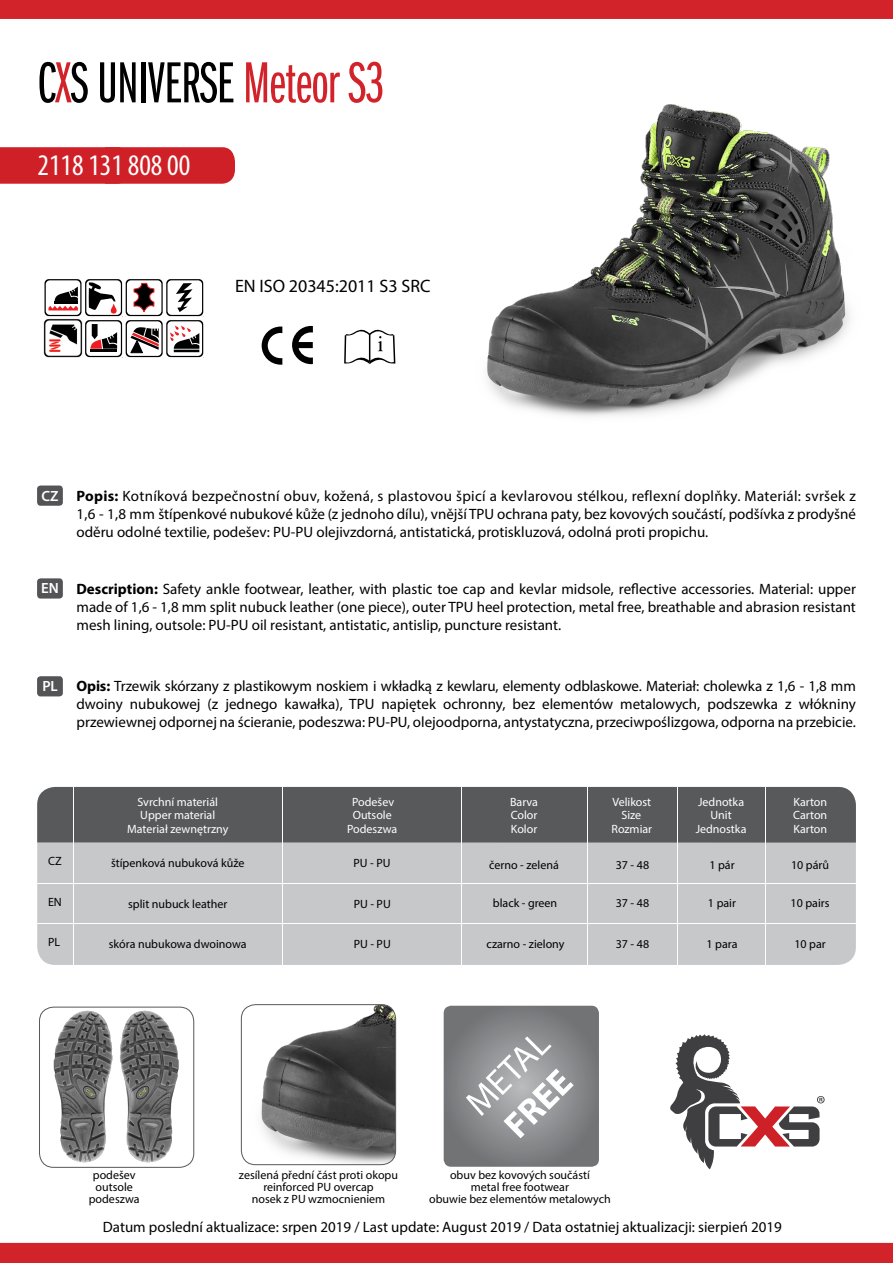
<style>
.page{position:relative;width:893px;height:1263px;background:#fff}
.page>*{position:absolute;margin:0;border:0;box-sizing:border-box;transform-origin:0 0}
.t1{font:60px "Franklin Got Itc DOT Boo Ext Com";letter-spacing:-.01em;color:#000}
.t2{font:36px "Myriad Pro";color:#fff}
.t3{font:700 36px "Myriad Pro";color:#fff}
.t4{font:condensed 30px "Myriad Pro";color:#fff}
.t5{font:18px "Myriad Pro";color:#000}
.t6{font:15px/18px "Myriad Pro";color:#000;text-align:justify}
.t7{font:600 14.85px "Myriad Pro";color:#fff}
.t8{font:12px/12px "Myriad Pro";color:#000;text-align:center}
.t9{font:12px "Myriad Pro";color:#fff}
.s1{color:#d2232a}
.s2{font-weight:700}
</style>
<div class="page">
<div style="left:0;top:147px;width:235px;height:37px;background:#cf2027"></div>
<img style="left:487px;top:104px;width:363px;height:313px">
<div style="left:37px;top:485px;width:26px;height:21px;background:#545456;border-radius:3px"></div>
<div style="left:37px;top:578px;width:26px;height:21px;background:#545456;border-radius:3px"></div>
<div style="left:37px;top:676px;width:26px;height:20px;background:#545456;border-radius:3px"></div>
<div style="left:0;top:0;width:893px;height:19px;background:#d2232a"></div>
<div style="left:0;top:1243px;width:893px;height:20px;background:#d2232a"></div>
<svg style="left:670px;top:1034px;width:155px;height:135px"></svg>
<svg style="left:344px;top:329px;width:51px;height:35px"></svg>
<svg style="left:262px;top:326px;width:51px;height:39px"></svg>
<svg style="left:43px;top:279px;width:161px;height:79px"></svg>
<img style="left:44px;top:1008px;width:146px;height:159px">
<div style="left:39px;top:1006px;width:155px;height:162px;border:1px solid #58595b;border-radius:14px"></div>
<svg style="left:444px;top:1006px;width:155px;height:161px"></svg>
<img style="left:241px;top:1005px;width:155px;height:160px">
<div style="left:241px;top:1004px;width:155px;height:161px;border:1px solid #58595b;border-radius:14px"></div>
<div style="left:37px;top:787px;width:819px;height:178px;background:#c7c8ca;border-radius:18px"></div>
<div style="left:37px;top:787px;width:819px;height:55px;background:#58595b"></div>
<hr style="left:282px;top:787px;width:1px;height:178px;background:#fff">
<hr style="left:73px;top:787px;width:1px;height:178px;background:#fff">
<hr style="left:37px;top:923px;width:819px;height:1px;background:#fff">
<hr style="left:37px;top:883px;width:819px;height:1px;background:#fff">
<hr style="left:461px;top:787px;width:1px;height:178px;background:#fff">
<hr style="left:765px;top:787px;width:1px;height:178px;background:#fff">
<hr style="left:677px;top:787px;width:1px;height:178px;background:#fff">
<hr style="left:587px;top:787px;width:1px;height:178px;background:#fff">
<h1 class="t1" style="left:37px;top:51px;width:349px">C<span class="s1">X</span>S UNIVERSE <span class="s1">Meteor S3</span></h1>
<h3 class="t4" style="left:38px;top:147px;width:154px">2118 131 808 00</h3>
<p class="t5" style="left:235px;top:275px;width:197px">EN ISO 20345:2011 S3 SRC</p>
<p class="t7" style="left:42px;top:486px;width:19px">CZ</p>
<p class="t7" style="left:41px;top:579px;width:19px">EN</p>
<p class="t6" style="left:77px;top:486px;width:781px"><span class="s2">Popis:</span> Kotníková bezpečnostní obuv, kožená, s plastovou špicí a kevlarovou stélkou, reflexní doplňky. Materiál: svršek z 1,6 - 1,8 mm štípenkové nubukové kůže (z jednoho dílu), vnější TPU ochrana paty, bez kovových součástí, podšívka z prodyšné oděru odolné textilie, podešev: PU-PU olejivzdorná, antistatická, protiskluzová, odolná proti propichu.</p>
<p class="t6" style="left:77px;top:579px;width:781px"><span class="s2">Description:</span> Safety ankle footwear, leather, with plastic toe cap and kevlar midsole, reflective accessories. Material: upper made of 1,6 - 1,8 mm split nubuck leather (one piece), outer TPU heel protection, metal free, breathable and abrasion resistant mesh lining, outsole: PU-PU oil resistant, antistatic, antislip, puncture resistant.</p>
<p class="t7" style="left:42px;top:677px;width:17px">PL</p>
<p class="t6" style="left:77px;top:677px;width:781px"><span class="s2">Opis:</span> Trzewik skórzany z plastikowym noskiem i wkładką z kewlaru, elementy odblaskowe. Materiał: cholewka z 1,6 - 1,8 mm dwoiny nubukowej (z jednego kawałka), TPU napiętek ochronny, bez elementów metalowych, podszewka z włókniny przewiewnej odpornej na ścieranie, podeszwa: PU-PU, olejoodporna, antystatyczna, przeciwpoślizgowa, odporna na przebicie.</p>
<p class="t8" style="left:48px;top:855px;width:15px">CZ</p>
<p class="t8" style="left:48px;top:896px;width:15px">EN</p>
<p class="t8" style="left:48px;top:936px;width:14px">PL</p>
<p class="t9" style="left:137px;top:794px;width:82px">Svrchní materiál</p>
<p class="t9" style="left:140px;top:808px;width:76px">Upper material</p>
<p class="t9" style="left:127px;top:822px;width:103px">Materiał zewnętrzny</p>
<p class="t8" style="left:111px;top:857px;width:135px">štípenková nubuková kůže</p>
<p class="t8" style="left:128px;top:898px;width:101px">split nubuck leather</p>
<p class="t8" style="left:109px;top:938px;width:139px">skóra nubukowa dwoinowa</p>
<p class="t9" style="left:352px;top:794px;width:43px">Podešev</p>
<p class="t9" style="left:347px;top:821px;width:52px">Podeszwa</p>
<p class="t9" style="left:353px;top:808px;width:41px">Outsole</p>
<p class="t9" style="left:510px;top:794px;width:30px">Barva</p>
<p class="t9" style="left:511px;top:821px;width:28px">Kolor</p>
<p class="t9" style="left:511px;top:808px;width:28px">Color</p>
<p class="t9" style="left:612px;top:794px;width:40px">Velikost</p>
<p class="t9" style="left:611px;top:821px;width:42px">Rozmiar</p>
<p class="t9" style="left:621px;top:808px;width:21px">Size</p>
<p class="t9" style="left:698px;top:794px;width:48px">Jednotka</p>
<p class="t9" style="left:696px;top:821px;width:52px">Jednostka</p>
<p class="t9" style="left:710px;top:808px;width:23px">Unit</p>
<p class="t9" style="left:793px;top:794px;width:35px">Karton</p>
<p class="t9" style="left:793px;top:821px;width:35px">Karton</p>
<p class="t9" style="left:793px;top:808px;width:36px">Carton</p>
<p class="t8" style="left:354px;top:857px;width:39px">PU - PU</p>
<p class="t8" style="left:354px;top:898px;width:39px">PU - PU</p>
<p class="t8" style="left:354px;top:938px;width:39px">PU - PU</p>
<p class="t8" style="left:489px;top:859px;width:71px">černo - zelená</p>
<p class="t8" style="left:616px;top:859px;width:35px">37 - 48</p>
<p class="t8" style="left:709px;top:859px;width:27px">1 pár</p>
<p class="t8" style="left:791px;top:859px;width:40px">10 párů</p>
<p class="t8" style="left:493px;top:897px;width:66px">black - green</p>
<p class="t8" style="left:616px;top:897px;width:35px">37 - 48</p>
<p class="t8" style="left:708px;top:897px;width:30px">1 pair</p>
<p class="t8" style="left:790px;top:897px;width:40px">10 pairs</p>
<p class="t8" style="left:487px;top:938px;width:79px">czarno - zielony</p>
<p class="t8" style="left:616px;top:938px;width:35px">37 - 48</p>
<p class="t8" style="left:706px;top:938px;width:32px">1 para</p>
<p class="t8" style="left:794px;top:938px;width:33px">10 par</p>
<p class="t8" style="left:89px;top:1169px;width:52px">podešev outsole podeszwa</p>
<p class="t8" style="left:239px;top:1169px;width:161px">zesílená přední část proti okopu reinforced PU overcap<br>nosek z PU wzmocnieniem</p>
<h2 class="t2" style="left:456px;top:1093px;width:103px;rotate:-45deg">METAL</h2>
<h2 class="t3" style="left:494px;top:1115px;width:80px;rotate:-45deg">FREE</h2>
<p class="t8" style="left:429px;top:1169px;width:183px">obuv bez kovových součástí<br>metal free footwear<br>obuwie bez elementów metalowych</p>
<p class="t6" style="left:103px;top:1218px;width:681px">Datum poslední aktualizace: srpen 2019 / Last update: August 2019 / Data ostatniej aktualizacji: sierpień 2019</p>
</div>
